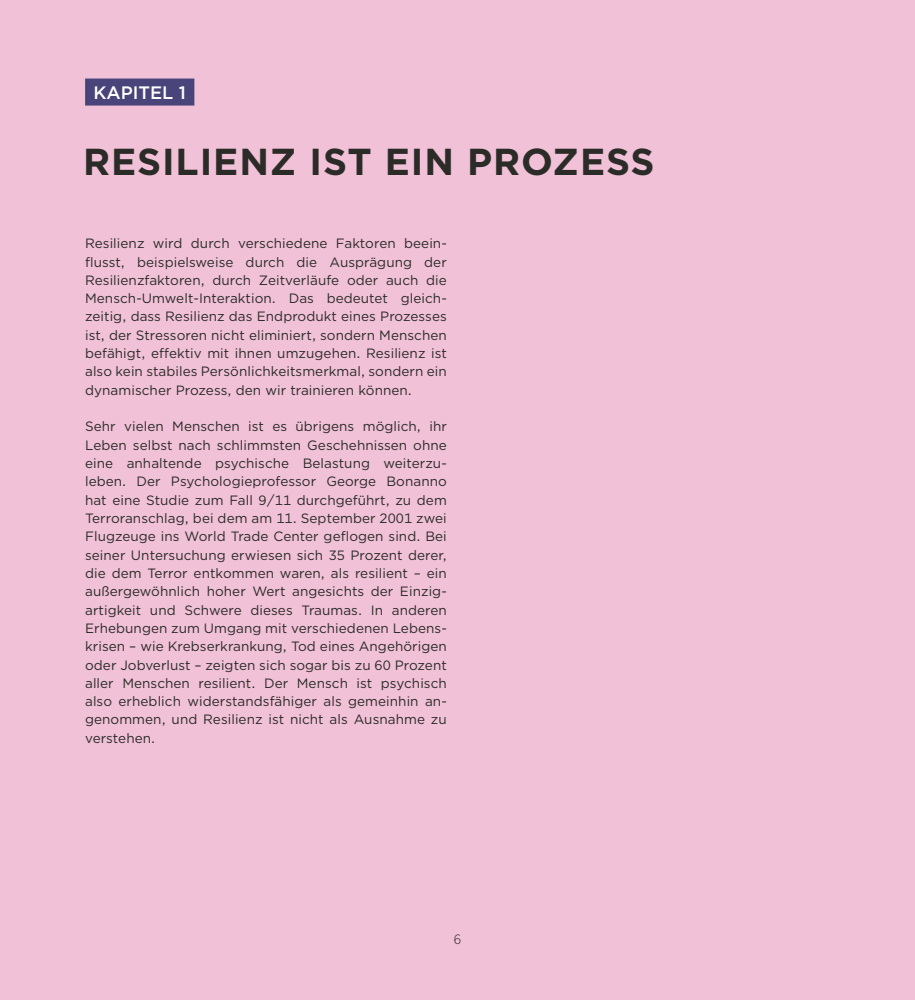
<style>
.page{position:relative;width:915px;height:1000px;background:#fff}
.page>*{position:absolute;margin:0;border:0;box-sizing:border-box;transform-origin:0 0}
.t1{font:700 37.5px "Gotham";letter-spacing:.025em;color:#2b2b27}
.t2{font:500 18px "Gotham";color:#fff}
.t3{font:13.5px/18.3px "Gotham";letter-spacing:.005em;color:#2b2b27;text-align:justify}
.t4{font:300 13.5px "Gotham Narrow";color:#2b2b27}
</style>
<div class="page">
<div style="left:0;top:0;width:914px;height:999px;background:#f1c1d7"></div>
<div style="left:85px;top:78px;width:109px;height:27px;background:#494479"></div>
<h2 class="t2" style="left:94px;top:81px;width:94px">KAPITEL 1</h2>
<h1 class="t1" style="left:83px;top:136px;width:573px">RESILIENZ IST EIN PROZESS</h1>
<p class="t3" style="left:85px;top:234px;width:363px">Resilienz wird durch verschiedene Faktoren beein&shy;flusst, beispielsweise durch die Ausprägung der Resilienzfaktoren, durch Zeitverläufe oder auch die Mensch-Umwelt-Interaktion. Das bedeutet gleich&shy;zeitig, dass Resilienz das Endprodukt eines Prozesses ist, der Stressoren nicht eliminiert, sondern Menschen befähigt, effektiv mit ihnen umzugehen. Resilienz ist also kein stabiles Persönlichkeitsmerkmal, sondern ein dynamischer Prozess, den wir trainieren können.</p>
<p class="t3" style="left:85px;top:417px;width:363px">Sehr vielen Menschen ist es übrigens möglich, ihr Leben selbst nach schlimmsten Geschehnissen ohne eine anhaltende psychische Belastung weiterzu&shy;leben. Der Psychologieprofessor George Bonanno hat eine Studie zum Fall 9/11 durchgeführt, zu dem Terroranschlag, bei dem am 11. September 2001 zwei Flugzeuge ins World Trade Center geflogen sind. Bei seiner Untersuchung erwiesen sich 35 Prozent derer, die dem Terror entkommen waren, als resilient – ein außergewöhnlich hoher Wert angesichts der Einzig&shy;artigkeit und Schwere dieses Traumas. In anderen Erhebungen zum Umgang mit verschiedenen Lebens&shy;krisen – wie Krebserkrankung, Tod eines Angehörigen oder Jobverlust – zeigten sich sogar bis zu 60 Prozent aller Menschen resilient. Der Mensch ist psychisch also erheblich widerstandsfähiger als gemeinhin an&shy;genommen, und Resilienz ist nicht als Ausnahme zu verstehen.</p>
<p class="t4" style="left:453px;top:930px;width:9px">6</p>
</div>
